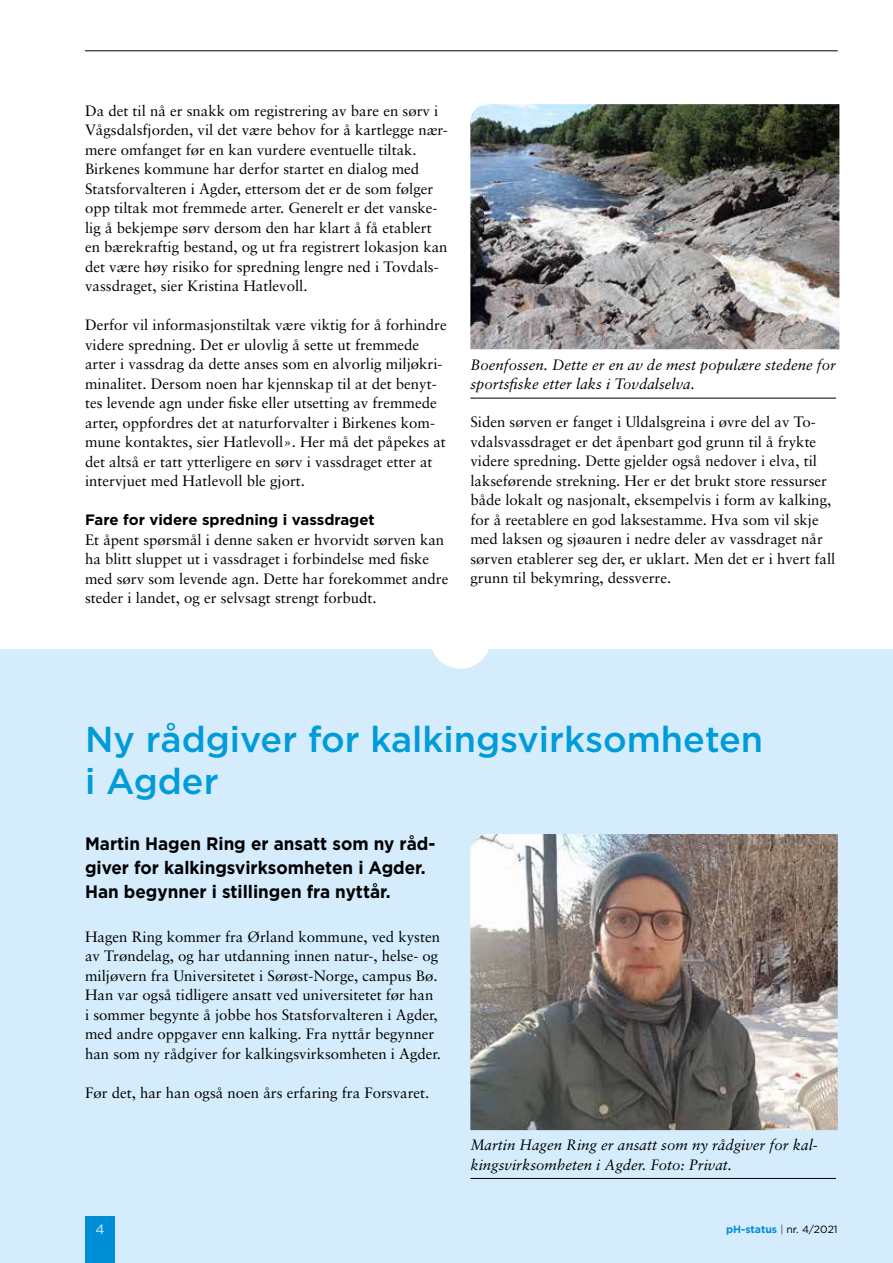
<style>
.page{position:relative;width:893px;height:1263px;background:#fff}
.page>*{position:absolute;margin:0;border:0;box-sizing:border-box;transform-origin:0 0}
.t1{font:500 36px/42px "Gotham";color:#009bd9}
.t2{font:700 18px/24px "Gotham";color:#000;scale:.95 1}
.t3{font:15px/19.5px "Sabon";color:#000}
.t4{font:italic 15px/19.5px "Sabon";color:#000}
.t5{font:700 15px "Gotham";color:#000}
.t6{font:13.5px "Gotham";color:#fff}
.t7{font:700 10.5px "Gotham";color:#009bd9}
.s1{font-weight:300;color:#000}
.s2{font-weight:400;color:#000}
</style>
<div class="page">
<hr style="left:85px;top:51px;width:753px;height:1px;background:#000">
<div style="left:0;top:650px;width:893px;height:613px;background:#d4ecfc"></div>
<hr style="left:470px;top:398px;width:366px;height:1px;background:#000">
<img style="left:470px;top:104px;width:369px;height:245px">
<hr style="left:470px;top:1178px;width:366px;height:1px;background:#000">
<img style="left:470px;top:834px;width:368px;height:296px">
<div style="left:430px;top:609px;width:61px;height:60px;background:#fff;border-radius:50%"></div>
<p class="t3" style="left:85px;top:101px;width:364px">Da det til nå er snakk om registrering av bare en sørv i Vågsdalsfjorden, vil det være behov for å kartlegge nær&shy;mere omfanget før en kan vurdere eventuelle tiltak.<br>Birkenes kommune har derfor startet en dialog med Statsforvalteren i Agder, ettersom det er de som følger opp tiltak mot fremmede arter. Generelt er det vanske&shy;lig å bekjempe sørv dersom den har klart å få etablert en bærekraftig bestand, og ut fra registrert lokasjon kan det være høy risiko for spredning lengre ned i Tovdals&shy;vassdraget, sier Kristina Hatlevoll.</p>
<p class="t3" style="left:85px;top:315px;width:363px">Derfor vil informasjonstiltak være viktig for å forhindre videre spredning. Det er ulovlig å sette ut fremmede arter i vassdrag da dette anses som en alvorlig miljøkri&shy;minalitet. Dersom noen har kjennskap til at det benyt&shy;tes levende agn under fiske eller utsetting av fremmede arter, oppfordres det at naturforvalter i Birkenes kom&shy;mune kontaktes, sier Hatlevoll». Her må det påpekes at det altså er tatt ytterligere en sørv i vassdraget etter at intervjuet med Hatlevoll ble gjort.</p>
<p class="t5" style="left:85px;top:511px;width:291px">Fare for videre spredning i vassdraget</p>
<p class="t3" style="left:85px;top:530px;width:365px">Et åpent spørsmål i denne saken er hvorvidt sørven kan ha blitt sluppet ut i vassdraget i forbindelse med fiske med sørv som levende agn. Dette har forekommet andre steder i landet, og er selvsagt strengt forbudt.</p>
<p class="t4" style="left:470px;top:355px;width:367px">Boenfossen. Dette er en av de mest populære stedene for sportsfiske etter laks i Tovdalselva.</p>
<p class="t3" style="left:470px;top:412px;width:367px">Siden sørven er fanget i Uldalsgreina i øvre del av To&shy;vdalsvassdraget er det åpenbart god grunn til å frykte videre spredning. Dette gjelder også nedover i elva, til lakseførende strekning. Her er det brukt store ressurser både lokalt og nasjonalt, eksempelvis i form av kalking, for å reetablere en god laksestamme. Hva som vil skje med laksen og sjøauren i nedre deler av vassdraget når sørven etablerer seg der, er uklart. Men det er i hvert fall grunn til bekymring, dessverre.</p>
<h1 class="t1" style="left:85px;top:717px;width:680px">Ny rådgiver for kalkingsvirksomheten i Agder</h1>
<p class="t2" style="left:85px;top:831px;width:370px">Martin Hagen Ring er ansatt som ny råd&shy;giver for kalkingsvirksomheten i Agder.<br>Han begynner i stillingen fra nyttår.</p>
<p class="t3" style="left:85px;top:927px;width:357px">Hagen Ring kommer fra Ørland kommune, ved kysten av Trøndelag, og har utdanning innen natur-, helse- og miljøvern fra Universitetet i Sørøst-Norge, campus Bø.<br>Han var også tidligere ansatt ved universitetet før han i sommer begynte å jobbe hos Statsforvalteren i Agder, med andre oppgaver enn kalking. Fra nyttår begynner han som ny rådgiver for kalkingsvirksomheten i Agder.</p>
<p class="t3" style="left:85px;top:1083px;width:346px">Før det, har han også noen års erfaring fra Forsvaret.</p>
<p class="t4" style="left:470px;top:1135px;width:349px">Martin Hagen Ring er ansatt som ny rådgiver for kal&shy;kingsvirksomheten i Agder. Foto: Privat.</p>
<p class="t6" style="left:95px;top:1222px;width:11px">4</p>
<p class="t7" style="left:726px;top:1223px;width:113px">pH-status <span class="s1">|</span> <span class="s2">nr. 4/2021</span></p>
</div>
